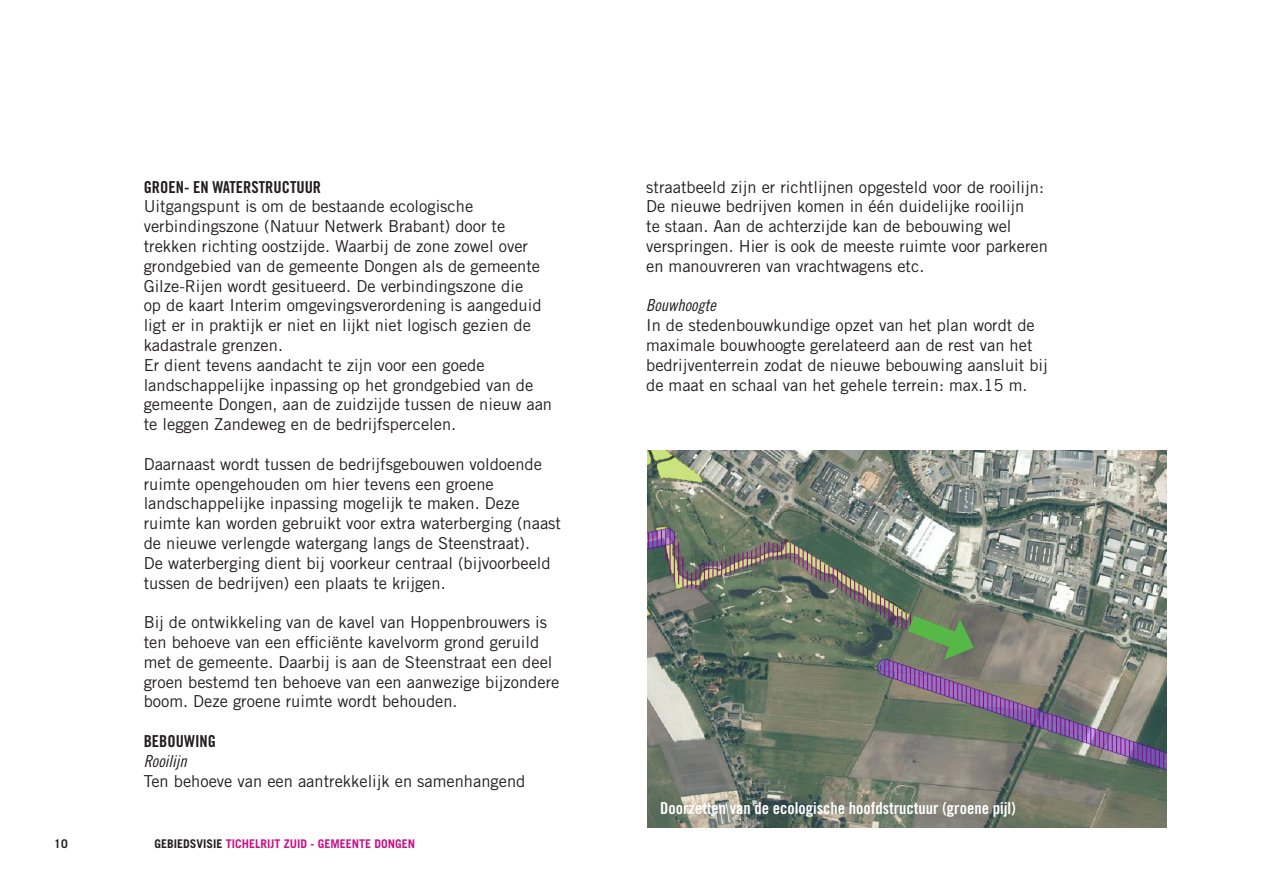
<style>
.page{position:relative;width:1263px;height:893px;background:#fff}
.page>*{position:absolute;margin:0;border:0;box-sizing:border-box;transform-origin:0 0}
.t1{font:16.5px/19.8px "Trade Gothic LT Std";color:#231f20}
.t2{font:16.5px "Trade Gothic LT Std Bd Cn 20";color:#fff}
.t3{font:16.5px "Trade Gothic LT Std Bd Cn 20";color:#231f20}
.t4{font:16.5px "Trade Gothic LT Std Cn 18 Obl";color:#231f20}
.t5{font:700 12px "Trade Gothic LT Std";color:#c51388}
.t6{font:700 12px "Trade Gothic LT Std";color:#231f20}
.s1{color:#231f20}
</style>
<div class="page">
<img style="left:648px;top:451px;width:519px;height:376px">
<svg style="left:889px;top:602px;width:93px;height:62px;background:#6c8460"></svg>
<p class="t3" style="left:144px;top:177px;width:179px">GROEN- EN WATERSTRUCTUUR</p>
<p class="t1" style="left:144px;top:196px;width:399px">Uitgangspunt is om de bestaande ecologische verbindingszone (Natuur Netwerk Brabant) door te trekken richting oostzijde. Waarbij de zone zowel over grondgebied van de gemeente Dongen als de gemeente Gilze-Rijen wordt gesitueerd. De verbindingszone die op de kaart Interim omgevingsverordening is aangeduid ligt er in praktijk er niet en lijkt niet logisch gezien de kadastrale grenzen.</p>
<p class="t1" style="left:144px;top:355px;width:410px">Er dient tevens aandacht te zijn voor een goede landschappelijke inpassing op het grondgebied van de gemeente Dongen, aan de zuidzijde tussen de nieuw aan te leggen Zandeweg en de bedrijfspercelen.</p>
<p class="t1" style="left:144px;top:454px;width:419px">Daarnaast wordt tussen de bedrijfsgebouwen voldoende ruimte opengehouden om hier tevens een groene landschappelijke inpassing mogelijk te maken. Deze ruimte kan worden gebruikt voor extra waterberging (naast de nieuwe verlengde watergang langs de Steenstraat).<br>De waterberging dient bij voorkeur centraal (bijvoorbeeld tussen de bedrijven) een plaats te krijgen.</p>
<p class="t1" style="left:144px;top:612px;width:417px">Bij de ontwikkeling van de kavel van Hoppenbrouwers is ten behoeve van een efficiënte kavelvorm grond geruild met de gemeente. Daarbij is aan de Steenstraat een deel groen bestemd ten behoeve van een aanwezige bijzondere boom. Deze groene ruimte wordt behouden.</p>
<p class="t3" style="left:144px;top:731px;width:74px">BEBOUWING</p>
<p class="t4" style="left:144px;top:751px;width:45px">Rooilijn</p>
<p class="t1" style="left:144px;top:771px;width:383px">Ten behoeve van een aantrekkelijk en samenhangend</p>
<p class="t6" style="left:54px;top:836px;width:15px">10</p>
<p class="t5" style="left:154px;top:836px;width:262px"><span class="s1">GEBIEDSVISIE</span> TICHELRIJT ZUID - GEMEENTE DONGEN</p>
<p class="t1" style="left:646px;top:177px;width:399px">straatbeeld zijn er richtlijnen opgesteld voor de rooilijn:</p>
<p class="t1" style="left:646px;top:196px;width:403px">De nieuwe bedrijven komen in één duidelijke rooilijn<br>te staan. Aan de achterzijde kan de bebouwing wel verspringen. Hier is ook de meeste ruimte voor parkeren en manouvreren van vrachtwagens etc.</p>
<p class="t4" style="left:646px;top:296px;width:71px">Bouwhoogte</p>
<p class="t1" style="left:646px;top:315px;width:403px">In de stedenbouwkundige opzet van het plan wordt de maximale bouwhoogte gerelateerd aan de rest van het bedrijventerrein zodat de nieuwe bebouwing aansluit bij de maat en schaal van het gehele terrein: max.15 m.</p>
<p class="t2" style="left:660px;top:798px;width:357px">Doorzetten van de ecologische hoofdstructuur (groene pijl)</p>
</div>
